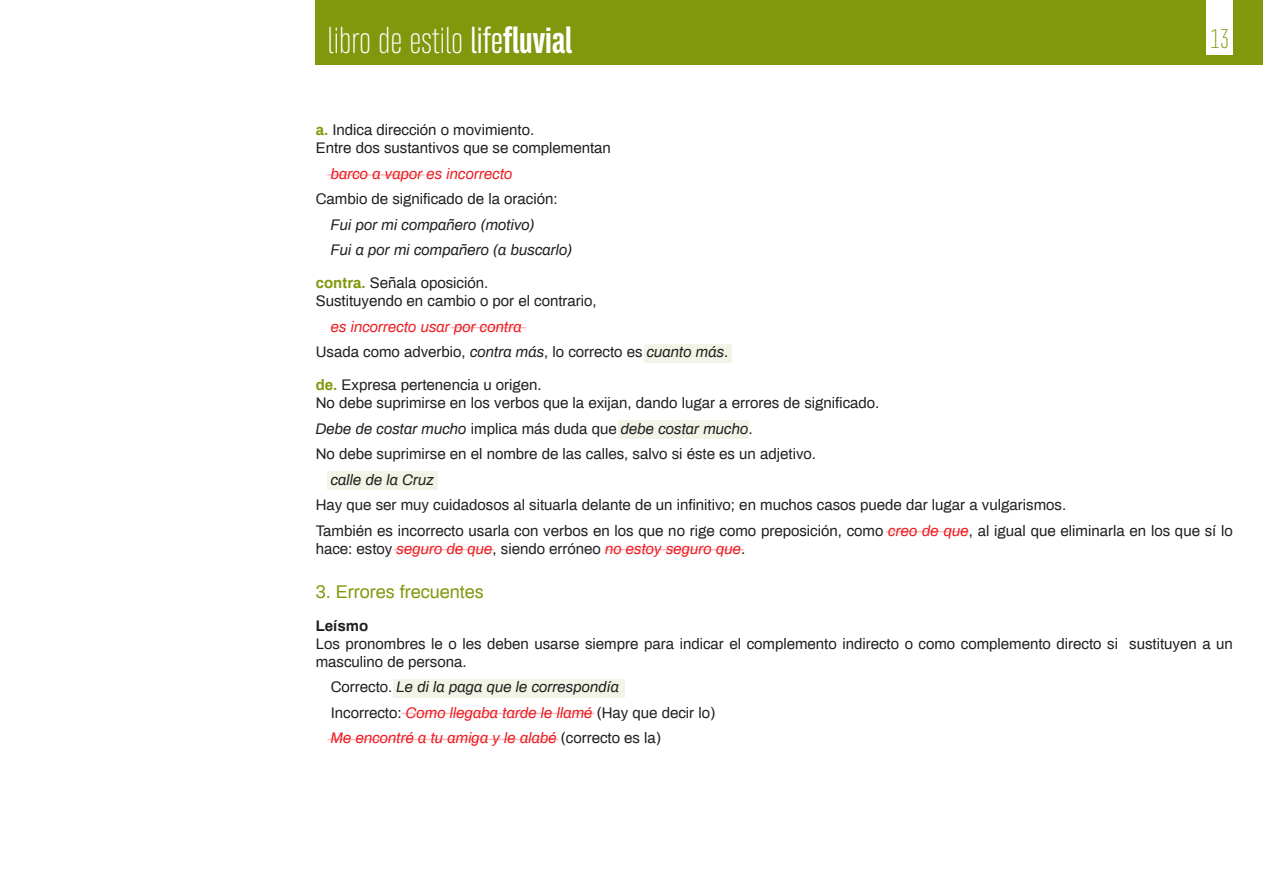
<style>
.page{position:relative;width:1263px;height:893px;background:#fff}
.page>*{position:absolute;margin:0;border:0;box-sizing:border-box;transform-origin:0 0}
.t1{font:300 33px "Bw Stretch";color:#fff}
.t2{font:300 24px "Bw Stretch";color:#81980d}
.t3{font:18px "Archivo";color:#81980d}
.t4{font:15px/25.5px "Archivo";color:#231f20}
.t5{font:italic 15px "Archivo";color:#ee1d23}
.t6{font:italic 15px/25.5px "Archivo";color:#231f20}
.t7{font:700 15px "Archivo";color:#231f20}
.s1{font-weight:400}
.s2{font-weight:900}
.s3{font-weight:700;color:#81980d}
.s4{font-style:italic;color:#ee1d23}
.s5{font-style:italic}
.s6{font-style:normal;color:#231f20}
</style>
<div class="page">
<div style="left:316px;top:0;width:947px;height:65px;background:#81980d"></div>
<div style="left:1206px;top:0;width:27px;height:55px;background:#fff"></div>
<hr style="left:327px;top:174px;width:97px;height:2px;background:#ee1d23">
<hr style="left:450px;top:327px;width:76px;height:1px;background:#ee1d23">
<div style="left:644px;top:345px;width:88px;height:18px;background:#f2f4e7"></div>
<div style="left:327px;top:471px;width:111px;height:18px;background:#f2f4e7"></div>
<div style="left:393px;top:679px;width:232px;height:18px;background:#f2f4e7"></div>
<div style="left:619px;top:420px;width:130px;height:18px;background:#f2f4e7"></div>
<hr style="left:886px;top:531px;width:83px;height:1px;background:#ee1d23">
<hr style="left:393px;top:549px;width:101px;height:1px;background:#ee1d23">
<hr style="left:402px;top:713px;width:193px;height:1px;background:#ee1d23">
<hr style="left:327px;top:739px;width:232px;height:1px;background:#ee1d23">
<hr style="left:605px;top:549px;width:139px;height:1px;background:#ee1d23">
<h1 class="t1" style="left:327px;top:20px;width:246px">libro de estilo <span class="s1">life</span><span class="s2">fluvial</span></h1>
<h2 class="t2" style="left:1210px;top:24px;width:21px">13</h2>
<p class="t4" style="left:316px;top:120px;width:297px;line-height:18px"><span class="s3">a.</span> Indica dirección o movimiento.<br>Entre dos sustantivos que se complementan</p>
<p class="t5" style="left:331px;top:163px;width:183px">barco a vapor es incorrecto</p>
<p class="t4" style="left:316px;top:185px;width:243px">Cambio de significado de la oración:</p>
<p class="t6" style="left:331px;top:211px;width:243px">Fui por mi compañero (motivo)<br>Fui a por mi compañero (a buscarlo)</p>
<p class="t4" style="left:316px;top:273px;width:282px;line-height:18px"><span class="s3">contra.</span> Señala oposición.<br>Sustituyendo en cambio o por el contrario,</p>
<p class="t4" style="left:316px;top:313px;width:414px;text-indent:15px"><span class="s4">es incorrecto usar por contra<br></span>Usada como adverbio, <span class="s5">contra más</span>, lo correcto es <span class="s5">cuanto más</span>.</p>
<p class="t4" style="left:316px;top:375px;width:565px;line-height:18px"><span class="s3">de.</span> Expresa pertenencia u origen.<br>No debe suprimirse en los verbos que la exijan, dando lugar a errores de significado.</p>
<p class="t4" style="left:316px;top:415px;width:502px"><span class="s5">Debe de costar mucho</span> implica más duda que <span class="s5">debe costar mucho</span>.<br>No debe suprimirse en el nombre de las calles, salvo si éste es un adjetivo.</p>
<p class="t6" style="left:331px;top:466px;width:105px">calle de la Cruz</p>
<p class="t4" style="left:316px;top:491px;width:919px">Hay que ser muy cuidadosos al situarla delante de un infinitivo; en muchos casos puede dar lugar a vulgarismos.<br>También es incorrecto usarla con verbos en los que no rige como preposición, como <span class="s4">creo de que</span>, al igual que eliminarla en los que sí lo</p>
<p class="t5" style="left:316px;top:538px;width:431px"><span class="s6">hace: estoy</span> seguro de que<span class="s6">, siendo erróneo</span> no estoy seguro que<span class="s6">.</span></p>
<p class="t3" style="left:316px;top:579px;width:170px">3. Errores frecuentes</p>
<p class="t7" style="left:316px;top:615px;width:54px">Leísmo</p>
<p class="t4" style="left:316px;top:634px;width:919px;line-height:18px">Los pronombres le o les deben usarse siempre para indicar el complemento indirecto o como complemento directo si sustituyen a un masculino de persona.</p>
<p class="t4" style="left:331px;top:673px;width:386px">Correcto. <span class="s5">Le di la paga que le correspondía<br></span>Incorrecto: <span class="s4">Como llegaba tarde le llamé</span> (Hay que decir lo)<br><span class="s4">Me encontré a tu amiga y le alabé</span> (correcto es la)</p>
</div>
